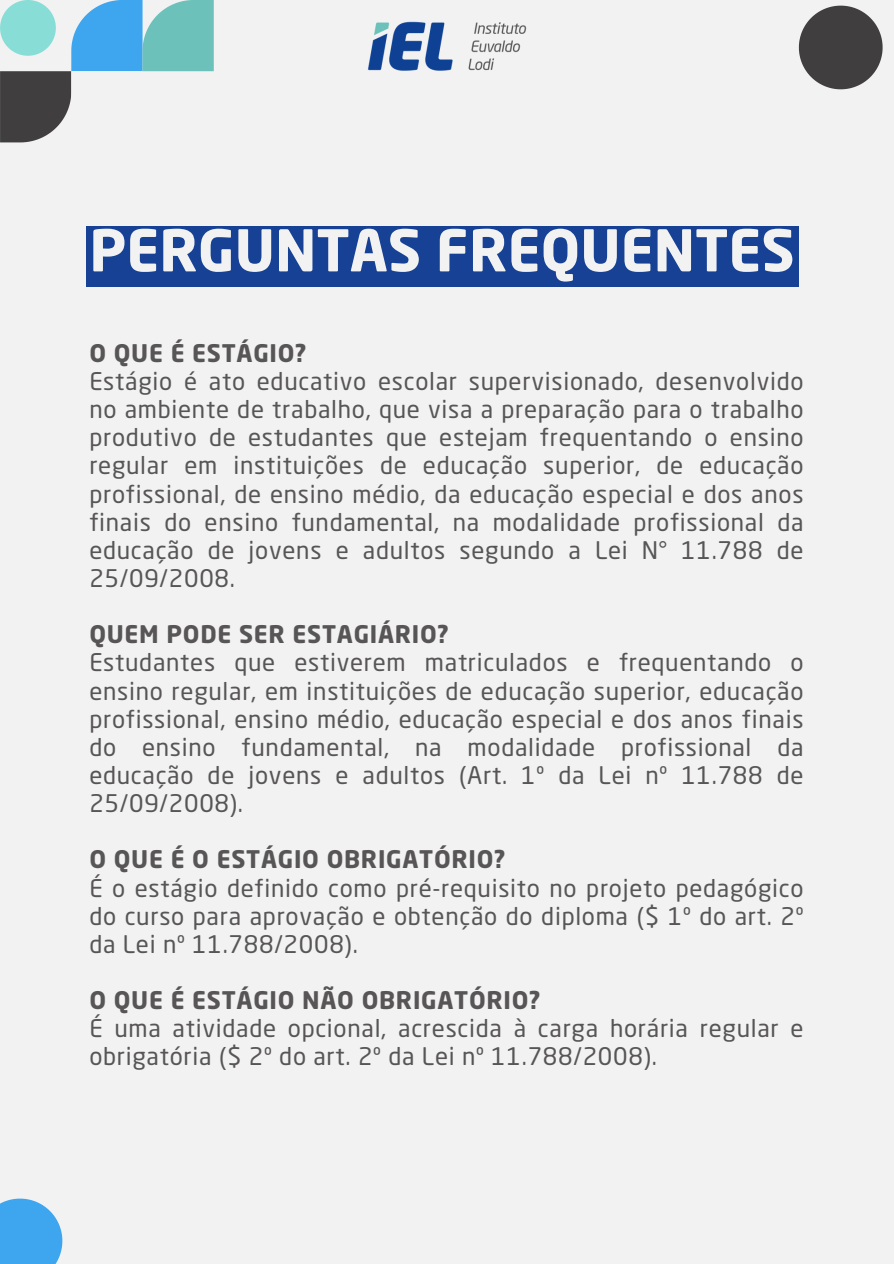
<style>
.page{position:relative;width:894px;height:1264px;background:#fff}
.page>*{position:absolute;margin:0;border:0;box-sizing:border-box;transform-origin:0 0}
.t1{font:700 56.85px "Neo Sans Pro";color:#f2f2f2}
.t2{font:24px/28.2px "Neo Sans Pro";letter-spacing:.03em;color:#575555;text-align:justify}
.t3{font:700 24px "Neo Sans Pro";letter-spacing:.03em;color:#575555}
</style>
<div class="page">
<div style="left:0;top:0;width:893px;height:1263px;background:#f2f2f2"></div>
<svg style="left:798px;top:6px;width:84px;height:83px"></svg>
<svg style="left:0;top:1198px;width:62px;height:65px;background:#53aeef"></svg>
<svg style="left:0;top:0;width:214px;height:142px"></svg>
<img style="left:367px;top:21px;width:160px;height:50px">
<div style="left:86px;top:226px;width:712px;height:61px;background:#164194"></div>
<p class="t1" style="left:89px;top:228px;width:706px">PERGUNTAS FREQUENTES</p>
<p class="t3" style="left:89px;top:343px;width:219px">O QUE É ESTÁGIO?</p>
<p class="t2" style="left:89px;top:369px;width:715px">Estágio é ato educativo escolar supervisionado, desenvolvido no ambiente de trabalho, que visa a preparação para o trabalho produtivo de estudantes que estejam frequentando o ensino regular em instituições de educação superior, de educação profissional, de ensino médio, da educação especial e dos anos finais do ensino fundamental, na modalidade profissional da educação de jovens e adultos segundo a Lei N° 11.788 de 25/09/2008.</p>
<p class="t3" style="left:89px;top:625px;width:361px">QUEM PODE SER ESTAGIÁRIO?</p>
<h1 class="t2" style="left:89px;top:651px;width:715px">Estudantes que estiverem matriculados e frequentando o ensino regular, em instituições de educação superior, educação profissional, ensino médio, educação especial e dos anos finais do ensino fundamental, na modalidade profissional da educação de jovens e adultos (Art. 1º da Lei nº 11.788 de 25/09/2008).</h1>
<p class="t3" style="left:89px;top:850px;width:418px">O QUE É O ESTÁGIO OBRIGATÓRIO?</p>
<p class="t2" style="left:89px;top:876px;width:715px">É o estágio definido como pré-requisito no projeto pedagógico do curso para aprovação e obtenção do diploma ($ 1º do art. 2º da Lei nº 11.788/2008).</p>
<p class="t3" style="left:89px;top:990px;width:453px">O QUE É ESTÁGIO NÃO OBRIGATÓRIO?</p>
<p class="t2" style="left:89px;top:1016px;width:715px">É uma atividade opcional, acrescida à carga horária regular e obrigatória ($ 2º do art. 2º da Lei nº 11.788/2008).</p>
</div>
